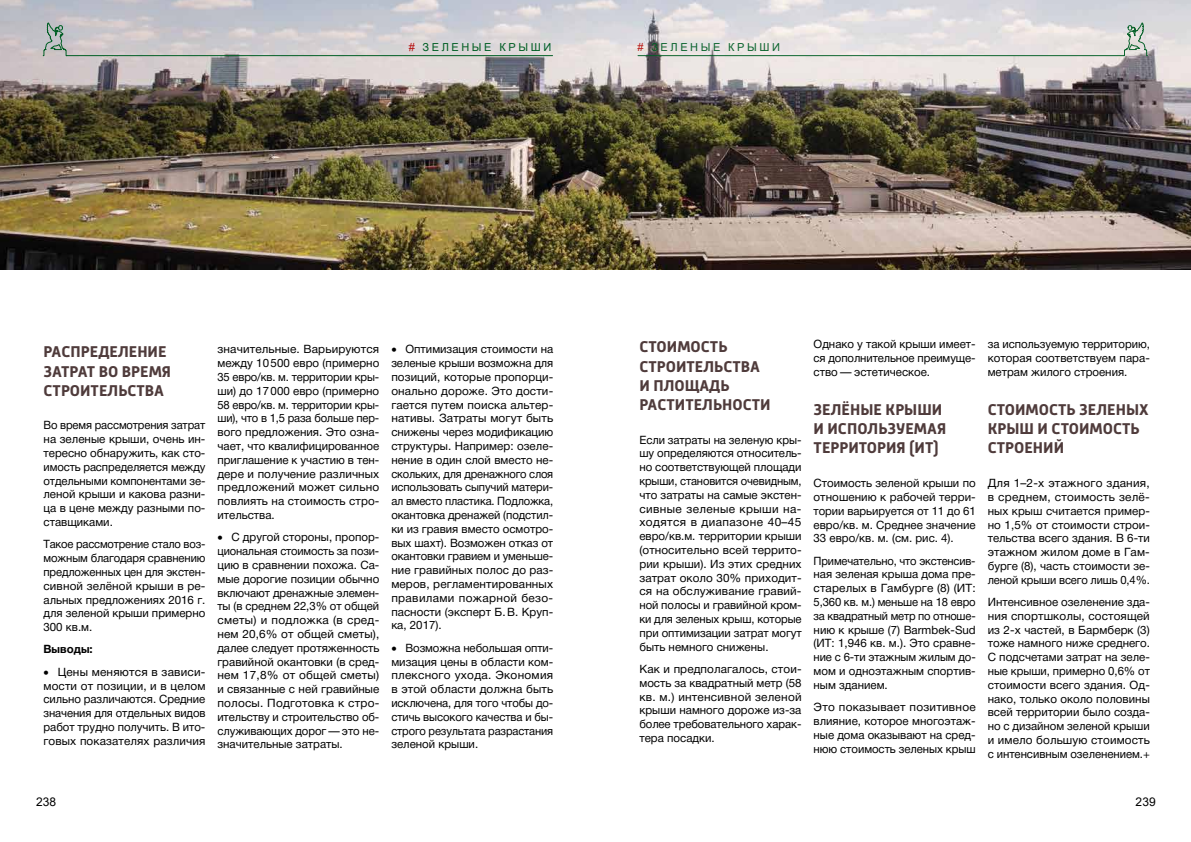
<style>
.page{position:relative;width:1191px;height:842px;background:#fff}
.page>*{position:absolute;margin:0;border:0;box-sizing:border-box;transform-origin:0 0}
.t1{font:700 16px/19.2px "Russia";color:#4f3b3b}
.t2{font:12px "Arial";color:#000}
.t3{font:11.5px/13.8px "Helvetica Neue Cyr";color:#000;text-align:justify}
.t4{font:700 11.5px "Helvetica Neue Cyr";color:#000}
.t5{font:11px "Arial";letter-spacing:.235em;color:#005e24}
.s1{color:#b6100e}
</style>
<div class="page">
<img style="left:0;top:0;width:1191px;height:269px">
<hr style="left:66px;top:55px;width:486px;height:1px;background:#005e24">
<svg style="left:42px;top:22px;width:26px;height:34px"></svg>
<hr style="left:638px;top:55px;width:486px;height:1px;background:#005e24">
<svg style="left:1123px;top:22px;width:25px;height:34px"></svg>
<p class="t5" style="left:409px;top:41px;width:144px"><span class="s1">#</span> ЗЕЛЕНЫЕ КРЫШИ</p>
<p class="t5" style="left:637px;top:41px;width:144px"><span class="s1">#</span> ЗЕЛЕНЫЕ КРЫШИ</p>
<h1 class="t1" style="left:44px;top:342px;width:129px">РАСПРЕДЕЛЕНИЕ<br>ЗАТРАТ ВО ВРЕМЯ<br>СТРОИТЕЛЬСТВА</h1>
<p class="t3" style="left:44px;top:419px;width:163px">Во время рассмотрения затрат на зеленые крыши, очень ин&shy;тересно обнаружить, как сто&shy;имость распределяется между отдельными компонентами зе&shy;леной крыши и какова разни&shy;ца в цене между разными по&shy;ставщиками.</p>
<p class="t3" style="left:44px;top:538px;width:163px">Такое рассмотрение стало воз&shy;можным благодаря сравнению предложенных цен для экстен&shy;сивной зелёной крыши в ре&shy;альных предложениях 2016 г. для зеленой крыши примерно 300 кв.м.</p>
<p class="t4" style="left:44px;top:645px;width:51px">Выводы:</p>
<p class="t3" style="left:44px;top:666px;width:163px">• Цены меняются в зависи&shy;мости от позиции, и в целом сильно различаются. Средние значения для отдельных видов работ трудно получить. В ито&shy;говых показателях различия</p>
<p class="t3" style="left:217px;top:343px;width:163px">значительные. Варьируются между 10500 евро (примерно 35 евро/кв. м. территории кры&shy;ши) до 17000 евро (примерно 58 евро/кв. м. территории кры&shy;ши), что в 1,5 раза больше пер&shy;вого предложения. Это озна&shy;чает, что квалифицированное приглашение к участию в тен&shy;дере и получение различных предложений может сильно повлиять на стоимость стро&shy;ительства.</p>
<p class="t3" style="left:217px;top:531px;width:163px">• С другой стороны, пропор&shy;циональная стоимость за пози&shy;цию в сравнении похожа. Са&shy;мые дорогие позиции обычно включают дренажные элемен&shy;ты (в среднем 22,3% от общей сметы) и подложка (в сред&shy;нем 20,6% от общей сметы), далее следует протяженность гравийной окантовки (в сред&shy;нем 17,8% от общей сметы) и связанные с ней гравийные полосы. Подготовка к стро&shy;ительству и строительство об&shy;служивающих дорог — это не&shy;значительные затраты.</p>
<p class="t3" style="left:391px;top:343px;width:163px">• Оптимизация стоимости на зеленые крыши возможна для позиций, которые пропорци&shy;онально дороже. Это дости&shy;гается путем поиска альтер&shy;нативы. Затраты могут быть снижены через модификацию структуры. Например: озеле&shy;нение в один слой вместо не&shy;скольких, для дренажного слоя использовать сыпучий матери&shy;ал вместо пластика. Подложка, окантовка дренажей (подстил&shy;ки из гравия вместо осмотро&shy;вых шахт). Возможен отказ от окантовки гравием и уменьше&shy;ние гравийных полос до раз&shy;меров, регламентированных правилами пожарной безо&shy;пасности (эксперт Б.В. Круп&shy;ка, 2017).</p>
<p class="t3" style="left:391px;top:642px;width:163px">• Возможна небольшая опти&shy;мизация цены в области ком&shy;плексного ухода. Экономия в этой области должна быть исключена, для того чтобы до&shy;стичь высокого качества и бы&shy;строго результата разрастания зеленой крыши.</p>
<h1 class="t1" style="left:639px;top:337px;width:133px">СТОИМОСТЬ<br>СТРОИТЕЛЬСТВА<br>И ПЛОЩАДЬ<br>РАСТИТЕЛЬНОСТИ</h1>
<p class="t3" style="left:639px;top:434px;width:164px">Если затраты на зеленую кры&shy;шу определяются относитель&shy;но соответствующей площади крыши, становится очевидным, что затраты на самые экстен&shy;сивные зеленые крыши на&shy;ходятся в диапазоне 40–45 евро/кв.м. территории крыши (относительно всей террито&shy;рии крыши). Из этих средних затрат около 30% приходит&shy;ся на обслуживание гравий&shy;ной полосы и гравийной кром&shy;ки для зеленых крыш, которые при оптимизации затрат могут быть немного снижены.</p>
<p class="t3" style="left:639px;top:663px;width:164px">Как и предполагалось, стои&shy;мость за квадратный метр (58 кв. м.) интенсивной зеленой крыши намного дороже из-за более требовательного харак&shy;тера посадки.</p>
<p class="t3" style="left:813px;top:339px;width:164px">Однако у такой крыши имеет&shy;ся дополнительное преимуще&shy;ство — эстетическое.</p>
<h1 class="t1" style="left:813px;top:400px;width:134px">ЗЕЛЁНЫЕ КРЫШИ<br>И ИСПОЛЬЗУЕМАЯ<br>ТЕРРИТОРИЯ (ИТ)</h1>
<p class="t3" style="left:813px;top:477px;width:164px">Стоимость зеленой крыши по отношению к рабочей терри&shy;тории варьируется от 11 до 61 евро/кв. м. Среднее значение 33 евро/кв. м. (см. рис. 4).</p>
<p class="t3" style="left:813px;top:555px;width:164px">Примечательно, что экстенсив&shy;ная зеленая крыша дома пре&shy;старелых в Гамбурге (8) (ИТ:<br>5,360 кв. м.) меньше на 18 евро за квадратный метр по отноше&shy;нию к крыше (7) Barmbek-Sud (ИТ: 1,946 кв. м.). Это сравне&shy;ние с 6-ти этажным жилым до&shy;мом и одноэтажным спортив&shy;ным зданием.</p>
<p class="t3" style="left:813px;top:701px;width:164px">Это показывает позитивное влияние, которое многоэтаж&shy;ные дома оказывают на сред&shy;нюю стоимость зеленых крыш</p>
<p class="t3" style="left:987px;top:339px;width:164px">за используемую территорию, которая соответствуем пара&shy;метрам жилого строения.</p>
<h1 class="t1" style="left:987px;top:400px;width:162px">СТОИМОСТЬ ЗЕЛЕНЫХ<br>КРЫШ И СТОИМОСТЬ<br>СТРОЕНИЙ</h1>
<p class="t3" style="left:987px;top:477px;width:164px">Для 1–2-х этажного здания, в среднем, стоимость зелё&shy;ных крыш считается пример&shy;но 1,5% от стоимости строи&shy;тельства всего здания. В 6-ти этажном жилом доме в Гам&shy;бурге (8), часть стоимости зе&shy;леной крыши всего лишь 0,4%.</p>
<p class="t3" style="left:987px;top:596px;width:164px">Интенсивное озеленение зда&shy;ния спортшколы, состоящей из 2-х частей, в Бармберк (3) тоже намного ниже среднего.<br>С подсчетами затрат на зеле&shy;ные крыши, примерно 0,6% от стоимости всего здания. Од&shy;нако, только около половины всей территории было созда&shy;но с дизайном зеленой крыши и имело большую стоимость с интенсивным озеленением.+</p>
<p class="t2" style="left:36px;top:795px;width:22px">238</p>
<p class="t2" style="left:1135px;top:795px;width:22px">239</p>
</div>
